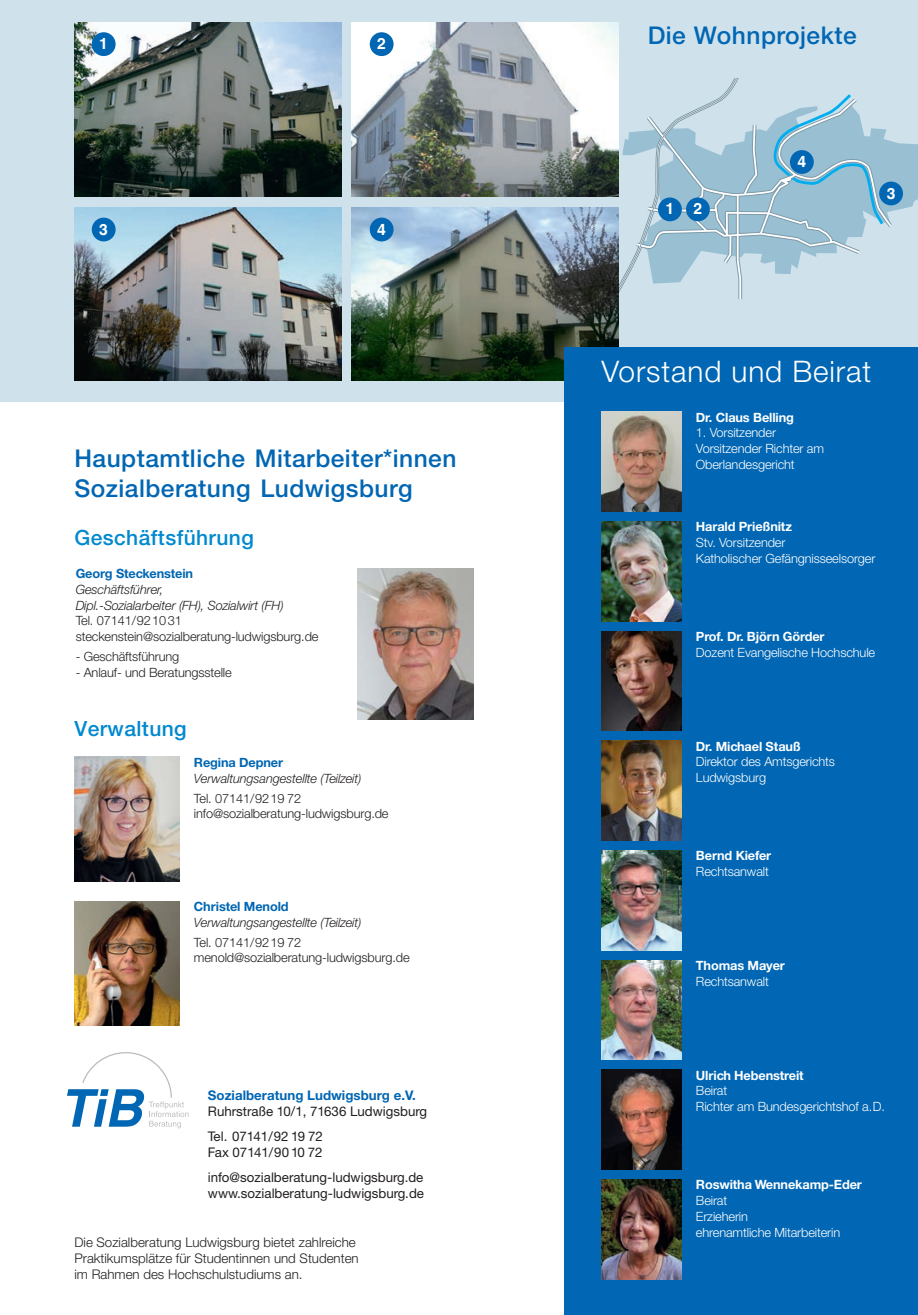
<style>
.page{position:relative;width:918px;height:1315px;background:#fff}
.page>*{position:absolute;margin:0;border:0;box-sizing:border-box;transform-origin:0 0}
.t1{font:300 29.75px "Helvetica Neue CE";letter-spacing:.03em;color:#fff}
.t2{font:500 24.5px/29.4px "Helvetica Neue CE";letter-spacing:.02em;color:#0166b3}
.t3{font:500 21px "Helvetica Neue CE";letter-spacing:.02em;color:#0089cf}
.t4{font:700 15.75px "Helvetica LT";color:#fff}
.t5{font:13.3px/24.7px "Helvetica Neue CE";color:#231f20}
.t6{font:300 13.3px/15.9px "Helvetica Neue CE";color:#231f20}
.t7{font:700 13.3px "Helvetica Neue CE";color:#0166b3}
.t8{font:300 12.78px/15.8px "Helvetica Neue CE";letter-spacing:-.01em;color:#fff}
.t9{font:300 12.78px/15.8px "Helvetica Neue CE";letter-spacing:-.01em;color:#231f20}
.t10{font:700 12.78px "Helvetica Neue CE";letter-spacing:-.01em;color:#fff}
.t11{font:italic 300 12.78px/15.8px "Helvetica Neue CE";letter-spacing:-.01em;color:#231f20}
.t12{font:700 12.78px "Helvetica Neue CE";letter-spacing:-.01em;color:#0166b3}
</style>
<div class="page">
<div style="left:0;top:0;width:918px;height:402px;background:#cfe2eb"></div>
<svg style="left:903px;top:143px;width:15px;height:66px"></svg>
<svg style="left:618px;top:125px;width:238px;height:182px"></svg>
<img style="left:74px;top:23px;width:267px;height:174px">
<img style="left:351px;top:207px;width:267px;height:174px">
<img style="left:74px;top:207px;width:267px;height:174px">
<img style="left:351px;top:23px;width:267px;height:174px">
<div style="left:564px;top:347px;width:354px;height:968px;background:#0166b3"></div>
<img style="left:601px;top:412px;width:80px;height:99px">
<img style="left:601px;top:521px;width:80px;height:100px">
<img style="left:601px;top:741px;width:80px;height:99px">
<img style="left:601px;top:1179px;width:80px;height:100px">
<svg style="left:67px;top:1052px;width:121px;height:76px"></svg>
<img style="left:358px;top:568px;width:116px;height:151px">
<img style="left:75px;top:756px;width:104px;height:125px">
<img style="left:75px;top:901px;width:104px;height:124px">
<svg style="left:769px;top:94px;width:134px;height:143px"></svg>
<svg style="left:856px;top:249px;width:4px;height:5px"></svg>
<div style="left:734px;top:299px;width:11px;height:11px;background:#cfe2eb"></div>
<svg style="left:616px;top:73px;width:123px;height:220px"></svg>
<div style="left:92px;top:32px;width:24px;height:24px;background:#0166b3;border-radius:50%"></div>
<div style="left:92px;top:218px;width:24px;height:23px;background:#0166b3;border-radius:50%"></div>
<div style="left:370px;top:32px;width:23px;height:24px;background:#0166b3;border-radius:50%"></div>
<div style="left:686px;top:197px;width:24px;height:24px;background:#0166b3;border-radius:50%"></div>
<div style="left:370px;top:218px;width:23px;height:23px;background:#0166b3;border-radius:50%"></div>
<div style="left:879px;top:182px;width:24px;height:23px;background:#0166b3;border-radius:50%"></div>
<div style="left:790px;top:150px;width:24px;height:24px;background:#0166b3;border-radius:50%"></div>
<div style="left:658px;top:197px;width:24px;height:24px;background:#0166b3;border-radius:50%"></div>
<img style="left:601px;top:631px;width:80px;height:99px">
<img style="left:601px;top:850px;width:80px;height:100px">
<img style="left:601px;top:960px;width:80px;height:99px">
<img style="left:601px;top:1069px;width:80px;height:100px">
<p class="t4" style="left:99px;top:34px;width:10px">1</p>
<p class="t4" style="left:99px;top:219px;width:10px">3</p>
<p class="t4" style="left:377px;top:34px;width:10px">2</p>
<p class="t4" style="left:377px;top:219px;width:10px">4</p>
<h2 class="t2" style="left:74px;top:444px;width:383px">Hauptamtliche Mitarbeiter*innen<br>Sozialberatung Ludwigsburg</h2>
<h3 class="t3" style="left:74px;top:525px;width:181px">Geschäftsführung</h3>
<p class="t12" style="left:76px;top:565px;width:119px">Georg Steckenstein</p>
<p class="t11" style="left:76px;top:581px;width:209px">Geschäftsführer,<br>Dipl.-Sozialarbeiter (FH), Sozialwirt (FH)</p>
<p class="t9" style="left:76px;top:613px;width:244px">Tel. 07141/921031 steckenstein@sozialberatung-ludwigsburg.de</p>
<p class="t9" style="left:76px;top:648px;width:105px">- Geschäftsführung</p>
<p class="t9" style="left:76px;top:664px;width:158px">- Anlauf- und Beratungsstelle</p>
<h3 class="t3" style="left:74px;top:716px;width:114px">Verwaltung</h3>
<p class="t12" style="left:194px;top:754px;width:91px">Regina Depner</p>
<p class="t11" style="left:194px;top:770px;width:169px">Verwaltungsangestellte (Teilzeit)</p>
<p class="t9" style="left:194px;top:790px;width:196px">Tel. 07141/9219 72 info@sozialberatung-ludwigsburg.de</p>
<p class="t12" style="left:194px;top:898px;width:96px">Christel Menold</p>
<p class="t11" style="left:194px;top:914px;width:169px">Verwaltungsangestellte (Teilzeit)</p>
<p class="t9" style="left:194px;top:934px;width:217px">Tel. 07141/9219 72 menold@sozialberatung-ludwigsburg.de</p>
<p class="t7" style="left:208px;top:1087px;width:209px">Sozialberatung Ludwigsburg e.V.</p>
<p class="t5" style="left:208px;top:1099px;width:221px">Ruhrstraße 10/1, 71636 Ludwigsburg<br>Tel. 07141/92 19 72</p>
<p class="t5" style="left:208px;top:1140px;width:217px">Fax 07141/90 10 72 info@sozialberatung-ludwigsburg.de</p>
<p class="t5" style="left:208px;top:1180px;width:218px">www.sozialberatung-ludwigsburg.de</p>
<p class="t6" style="left:74px;top:1234px;width:286px">Die Sozialberatung Ludwigsburg bietet zahlreiche<br>Praktikumsplätze für Studentinnen und Studenten im Rahmen des Hochschulstudiums an.</p>
<h2 class="t2" style="left:648px;top:20px;width:210px">Die Wohnprojekte</h2>
<p class="t4" style="left:665px;top:199px;width:10px">1</p>
<p class="t4" style="left:693px;top:199px;width:10px">2</p>
<p class="t4" style="left:797px;top:152px;width:10px">4</p>
<p class="t4" style="left:886px;top:183px;width:10px">3</p>
<h1 class="t1" style="left:601px;top:354px;width:271px">Vorstand und Beirat</h1>
<p class="t10" style="left:696px;top:409px;width:100px">Dr. Claus Belling</p>
<p class="t8" style="left:696px;top:425px;width:130px">1. Vorsitzender<br>Vorsitzender Richter am<br>Oberlandesgericht</p>
<p class="t10" style="left:696px;top:519px;width:98px">Harald Prießnitz</p>
<p class="t8" style="left:696px;top:534px;width:181px">Stv. Vorsitzender<br>Katholischer Gefängnisseelsorger</p>
<p class="t10" style="left:696px;top:628px;width:130px">Prof. Dr. Björn Görder</p>
<p class="t8" style="left:696px;top:644px;width:181px">Dozent Evangelische Hochschule</p>
<p class="t10" style="left:696px;top:738px;width:106px">Dr. Michael Stauß</p>
<p class="t8" style="left:696px;top:754px;width:141px">Direktor des Amtsgerichts<br>Ludwigsburg</p>
<p class="t10" style="left:696px;top:848px;width:77px">Bernd Kiefer</p>
<p class="t8" style="left:696px;top:863px;width:74px">Rechtsanwalt</p>
<p class="t10" style="left:696px;top:957px;width:90px">Thomas Mayer</p>
<p class="t8" style="left:696px;top:973px;width:74px">Rechtsanwalt</p>
<p class="t10" style="left:696px;top:1067px;width:109px">Ulrich Hebenstreit</p>
<p class="t8" style="left:696px;top:1083px;width:191px">Beirat<br>Richter am Bundesgerichtshof a.D.</p>
<p class="t10" style="left:696px;top:1176px;width:167px">Roswitha Wennekamp-Eder</p>
<p class="t8" style="left:696px;top:1192px;width:146px">Beirat<br>Erzieherin<br>ehrenamtliche Mitarbeiterin</p>
</div>
